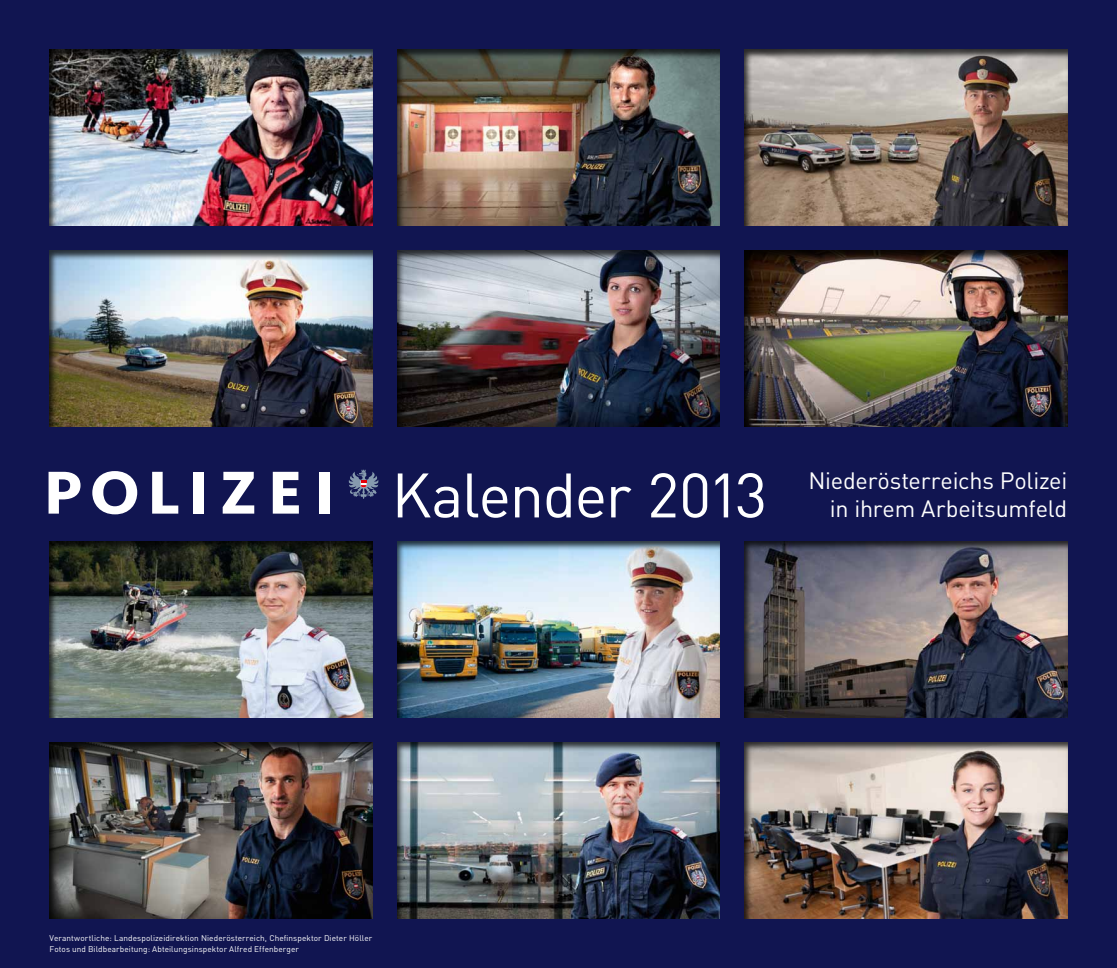
<style>
.page{position:relative;width:1117px;height:968px;background:#fff}
.page>*{position:absolute;margin:0;border:0;box-sizing:border-box;transform-origin:0 0}
.t1{font:61.69px "DIN";letter-spacing:-.03em;color:#fff}
.t2{font:23.36px/28px "DIN";letter-spacing:-.01em;color:#fff;text-align:right}
.t3{font:8.22px/11.6px "DIN";letter-spacing:.01em;color:#fff}
</style>
<div class="page">
<div style="left:0;top:0;width:1116px;height:967px;background:#111551"></div>
<div style="left:49px;top:49px;width:324px;height:177px;background:#000;opacity:.75"></div>
<div style="left:49px;top:540px;width:324px;height:177px;background:#000;opacity:.75"></div>
<div style="left:49px;top:250px;width:324px;height:177px;background:#000;opacity:.75"></div>
<div style="left:49px;top:741px;width:324px;height:177px;background:#000;opacity:.75"></div>
<div style="left:396px;top:49px;width:324px;height:177px;background:#000;opacity:.75"></div>
<div style="left:396px;top:540px;width:324px;height:177px;background:#000;opacity:.75"></div>
<div style="left:396px;top:250px;width:324px;height:177px;background:#000;opacity:.75"></div>
<div style="left:396px;top:741px;width:324px;height:177px;background:#000;opacity:.75"></div>
<div style="left:743px;top:49px;width:324px;height:177px;background:#000;opacity:.75"></div>
<div style="left:743px;top:540px;width:324px;height:177px;background:#000;opacity:.75"></div>
<div style="left:743px;top:250px;width:324px;height:177px;background:#000;opacity:.75"></div>
<div style="left:743px;top:741px;width:324px;height:177px;background:#000;opacity:.75"></div>
<svg style="left:348px;top:469px;width:30px;height:30px"></svg>
<svg style="left:49px;top:471px;width:31px;height:42px"></svg>
<svg style="left:92px;top:471px;width:45px;height:43px"></svg>
<svg style="left:152px;top:471px;width:26px;height:42px"></svg>
<div style="left:193px;top:471px;width:11px;height:42px;background:#fff"></div>
<svg style="left:223px;top:471px;width:31px;height:42px"></svg>
<svg style="left:273px;top:471px;width:26px;height:42px"></svg>
<div style="left:319px;top:471px;width:10px;height:42px;background:#fff"></div>
<h1 class="t1" style="left:391px;top:456px;width:377px">Kalender 2013</h1>
<h2 class="t2" style="left:808px;top:466px;width:260px">Niederösterreichs Polizei in ihrem Arbeitsumfeld</h2>
<p class="t3" style="left:50px;top:931px;width:324px">Verantwortliche: Landespolizeidirektion Niederösterreich, Chefinspektor Dieter Höller<br>Fotos und Bildbearbeitung: Abteilungsinspektor Alfred Effenberger</p>
</div>
